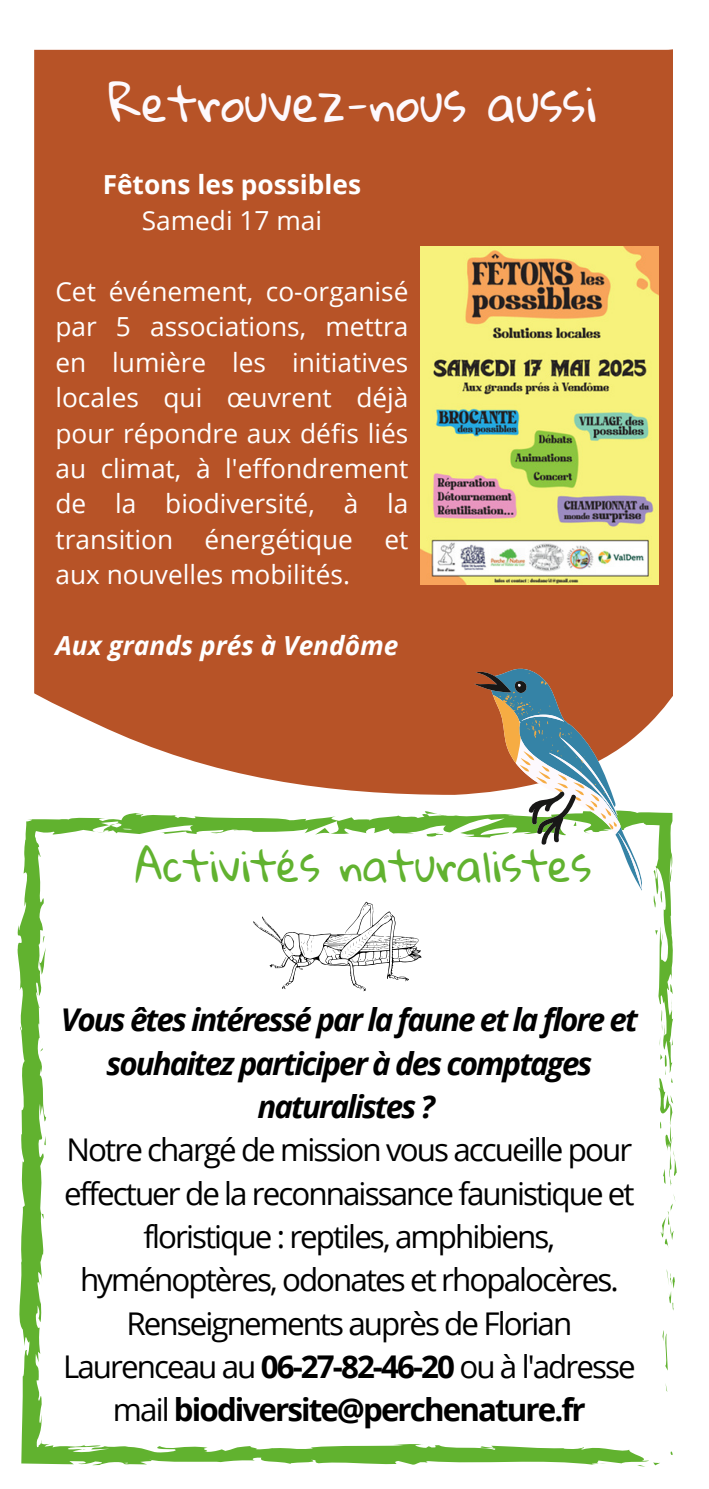
<style>
.page{position:relative;width:709px;height:1489px;background:#fff}
.page>*{position:absolute;margin:0;border:0;box-sizing:border-box;transform-origin:0 0}
.t1{font:47.25px "Gloria Hallelujah";color:#fdf9fd}
.t2{font:42px "Gloria Hallelujah";color:#61b22f}
.t3{font:31.25px/43.2px "Open Sans";letter-spacing:-.06em;color:#000;text-align:center}
.t4{font:26.25px/35.5px "Open Sans";color:#fff;text-align:justify}
.t5{font:italic 700 26.25px "Open Sans";color:#fff}
.t6{font:700 26.25px "Open Sans";color:#fff}
.s1{font-weight:700;font-style:italic}
.s2{font-weight:700}
</style>
<div class="page">
<div style="left:34px;top:50px;width:638px;height:745px;background:#b75327"></div>
<svg style="left:673px;top:1277px;width:2px;height:34px"></svg>
<svg style="left:17px;top:811px;width:656px;height:654px"></svg>
<svg style="left:96px;top:824px;width:19px;height:9px"></svg>
<svg style="left:41px;top:1211px;width:3px;height:8px"></svg>
<svg style="left:658px;top:1054px;width:19px;height:132px"></svg>
<svg style="left:659px;top:974px;width:15px;height:72px"></svg>
<svg style="left:655px;top:930px;width:3px;height:5px"></svg>
<svg style="left:653px;top:887px;width:9px;height:26px"></svg>
<svg style="left:424px;top:832px;width:22px;height:5px"></svg>
<svg style="left:653px;top:1462px;width:7px;height:3px"></svg>
<svg style="left:43px;top:936px;width:2px;height:7px"></svg>
<svg style="left:40px;top:1039px;width:3px;height:12px"></svg>
<svg style="left:43px;top:1132px;width:3px;height:14px"></svg>
<svg style="left:253px;top:901px;width:168px;height:90px"></svg>
<svg style="left:474px;top:667px;width:173px;height:224px"></svg>
<img style="left:420px;top:246px;width:238px;height:338px">
<h1 class="t1" style="left:109px;top:78px;width:488px">Retrouvez-nous aussi</h1>
<p class="t6" style="left:103px;top:166px;width:260px">Fêtons les possibles</p>
<p class="t4" style="left:142px;top:202px;width:182px">Samedi 17 mai</p>
<h4 class="t4" style="left:55px;top:273px;width:354px">Cet événement, co-organisé par 5 associations, mettra en lumière les initiatives locales qui œuvrent déjà pour répondre aux défis liés au climat, à l'effondrement de la biodiversité, à la transition énergétique et aux nouvelles mobilités.</h4>
<p class="t5" style="left:55px;top:627px;width:345px">Aux grands prés à Vendôme</p>
<p class="t2" style="left:135px;top:843px;width:457px">Activités naturalistes</p>
<p class="t3" style="left:61px;top:997px;width:578px"><span class="s1">Vous êtes intéressé par la faune et la flore et souhaitez participer à des comptages naturalistes ?<br></span>Notre chargé de mission vous accueille pour effectuer de la reconnaissance faunistique et floristique : reptiles, amphibiens, hyménoptères, odonates et rhopalocères.<br>Renseignements auprès de Florian Laurenceau au <span class="s2">06-27-82-46-20</span> ou à l'adresse mail <span class="s2">biodiversite@perchenature.fr</span></p>
</div>
